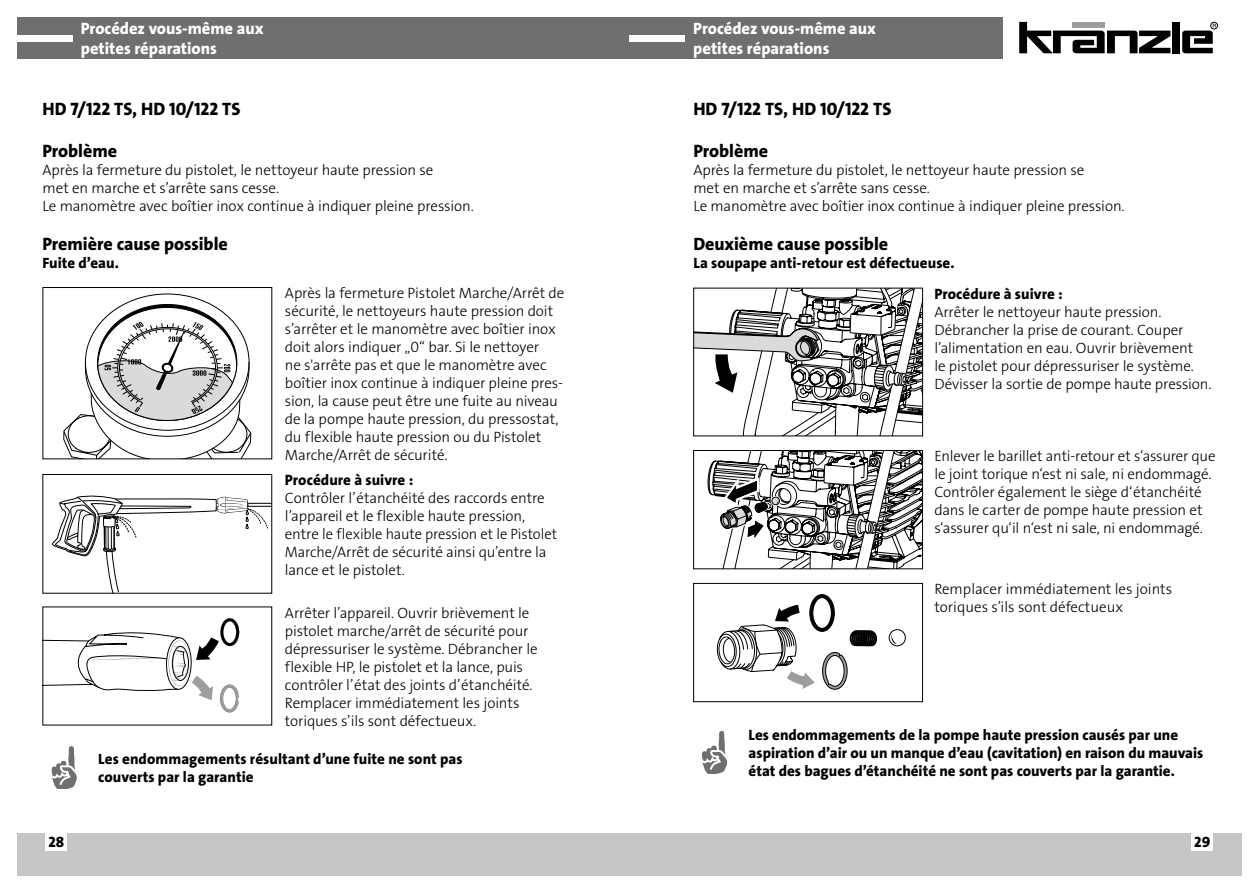
<style>
.page{position:relative;width:1259px;height:893px;background:#fff}
.page>*{position:absolute;margin:0;border:0;box-sizing:border-box;transform-origin:0 0}
.t1{font:18px "The Sans LP8 Ex Bld";color:#000}
.t2{font:16.5px/19.8px "The Sans LP8 Ex Bld";color:#fff}
.t3{font:15px/18px "The Sans LP3 Lig";letter-spacing:-.005em;color:#000}
.t4{font:15px/18px "The Sans LP8 Ex Bld";color:#000}
</style>
<div class="page">
<div style="left:629px;top:833px;width:613px;height:43px;background:#c6c6c6"></div>
<div style="left:17px;top:833px;width:612px;height:43px;background:#c6c6c6"></div>
<div style="left:1191px;top:833px;width:22px;height:18px;background:#fff"></div>
<div style="left:46px;top:833px;width:21px;height:18px;background:#fff"></div>
<div style="left:17px;top:17px;width:985px;height:41px;background:#706f6f"></div>
<div style="left:17px;top:35px;width:55px;height:6px;background:#fff"></div>
<div style="left:629px;top:35px;width:56px;height:6px;background:#fff"></div>
<svg style="left:1019px;top:22px;width:151px;height:31px"></svg>
<div style="left:1172px;top:22px;width:7px;height:31px;background:#000"></div>
<div style="left:1210px;top:22px;width:7px;height:7px;border:1px solid #000;border-radius:50%"></div>
<svg style="left:1182px;top:24px;width:34px;height:29px"></svg>
<svg style="left:51px;top:746px;width:26px;height:43px"></svg>
<svg style="left:42px;top:287px;width:230px;height:173px"></svg>
<svg style="left:702px;top:731px;width:26px;height:42px"></svg>
<svg style="left:693px;top:583px;width:230px;height:119px"></svg>
<svg style="left:693px;top:450px;width:230px;height:120px"></svg>
<svg style="left:693px;top:287px;width:230px;height:150px"></svg>
<svg style="left:42px;top:606px;width:230px;height:120px"></svg>
<svg style="left:42px;top:474px;width:230px;height:120px"></svg>
<p class="t2" style="left:81px;top:19px;width:184px">Procédez vous-même aux petites réparations</p>
<p class="t2" style="left:693px;top:19px;width:184px">Procédez vous-même aux petites réparations</p>
<p class="t1" style="left:42px;top:98px;width:199px">HD 7/122 TS, HD 10/122 TS</p>
<p class="t1" style="left:42px;top:140px;width:76px">Problème</p>
<p class="t3" style="left:42px;top:161px;width:433px">Après la fermeture du pistolet, le nettoyeur haute pression se<br>met en marche et s’arrête sans cesse.<br>Le manomètre avec boîtier inox continue à indiquer pleine pression.</p>
<p class="t1" style="left:42px;top:233px;width:187px">Première cause possible</p>
<p class="t4" style="left:42px;top:254px;width:78px">Fuite d’eau.</p>
<p class="t3" style="left:285px;top:284px;width:281px">Après la fermeture Pistolet Marche/Arrêt de sécurité, le nettoyeurs haute pression doit s’arrêter et le manomètre avec boîtier inox doit alors indiquer „0“ bar. Si le nettoyer<br>ne s'arrête pas et que le manomètre avec boîtier inox continue à indiquer pleine pres&shy;sion, la cause peut être une fuite au niveau de la pompe haute pression, du pressostat, du flexible haute pression ou du Pistolet Marche/Arrêt de sécurité.</p>
<p class="t4" style="left:285px;top:471px;width:130px">Procédure à suivre :</p>
<p class="t3" style="left:285px;top:489px;width:274px">Contrôler l’étanchéité des raccords entre l’appareil et le flexible haute pression, entre le flexible haute pression et le Pistolet Marche/Arrêt de sécurité ainsi qu’entre la lance et le pistolet.</p>
<p class="t3" style="left:285px;top:604px;width:254px">Arrêter l’appareil. Ouvrir brièvement le pistolet marche/arrêt de sécurité pour dépressuriser le système. Débrancher le flexible HP, le pistolet et la lance, puis contrôler l’état des joints d’étanchéité.<br>Remplacer immédiatement les joints toriques s’ils sont défectueux.</p>
<p class="t4" style="left:98px;top:750px;width:366px">Les endommagements résultant d’une fuite ne sont pas couverts par la garantie</p>
<p class="t1" style="left:693px;top:98px;width:199px">HD 7/122 TS, HD 10/122 TS</p>
<p class="t1" style="left:693px;top:140px;width:76px">Problème</p>
<p class="t3" style="left:693px;top:161px;width:433px">Après la fermeture du pistolet, le nettoyeur haute pression se<br>met en marche et s’arrête sans cesse.<br>Le manomètre avec boîtier inox continue à indiquer pleine pression.</p>
<p class="t1" style="left:693px;top:233px;width:196px">Deuxième cause possible</p>
<p class="t4" style="left:693px;top:254px;width:263px">La soupape anti-retour est défectueuse.</p>
<p class="t4" style="left:934px;top:285px;width:130px">Procédure à suivre :</p>
<p class="t3" style="left:934px;top:303px;width:279px">Arrêter le nettoyeur haute pression.<br>Débrancher la prise de courant. Couper l’alimentation en eau. Ouvrir brièvement<br>le pistolet pour dépressuriser le système.<br>Dévisser la sortie de pompe haute pression.</p>
<p class="t3" style="left:934px;top:447px;width:283px">Enlever le barillet anti-retour et s‘assurer que le joint torique n‘est ni sale, ni endommagé.<br>Contrôler également le siège d‘étanchéité dans le carter de pompe haute pression et s‘assurer qu‘il n‘est ni sale, ni endommagé.</p>
<p class="t3" style="left:934px;top:580px;width:239px">Remplacer immédiatement les joints toriques s’ils sont défectueux</p>
<p class="t4" style="left:748px;top:726px;width:456px">Les endommagements de la pompe haute pression causés par une aspiration d’air ou un manque d’eau (cavitation) en raison du mauvais état des bagues d’étanchéité ne sont pas couverts par la garantie.</p>
<p class="t4" style="left:48px;top:833px;width:17px">28</p>
<p class="t4" style="left:1194px;top:833px;width:18px">29</p>
</div>
